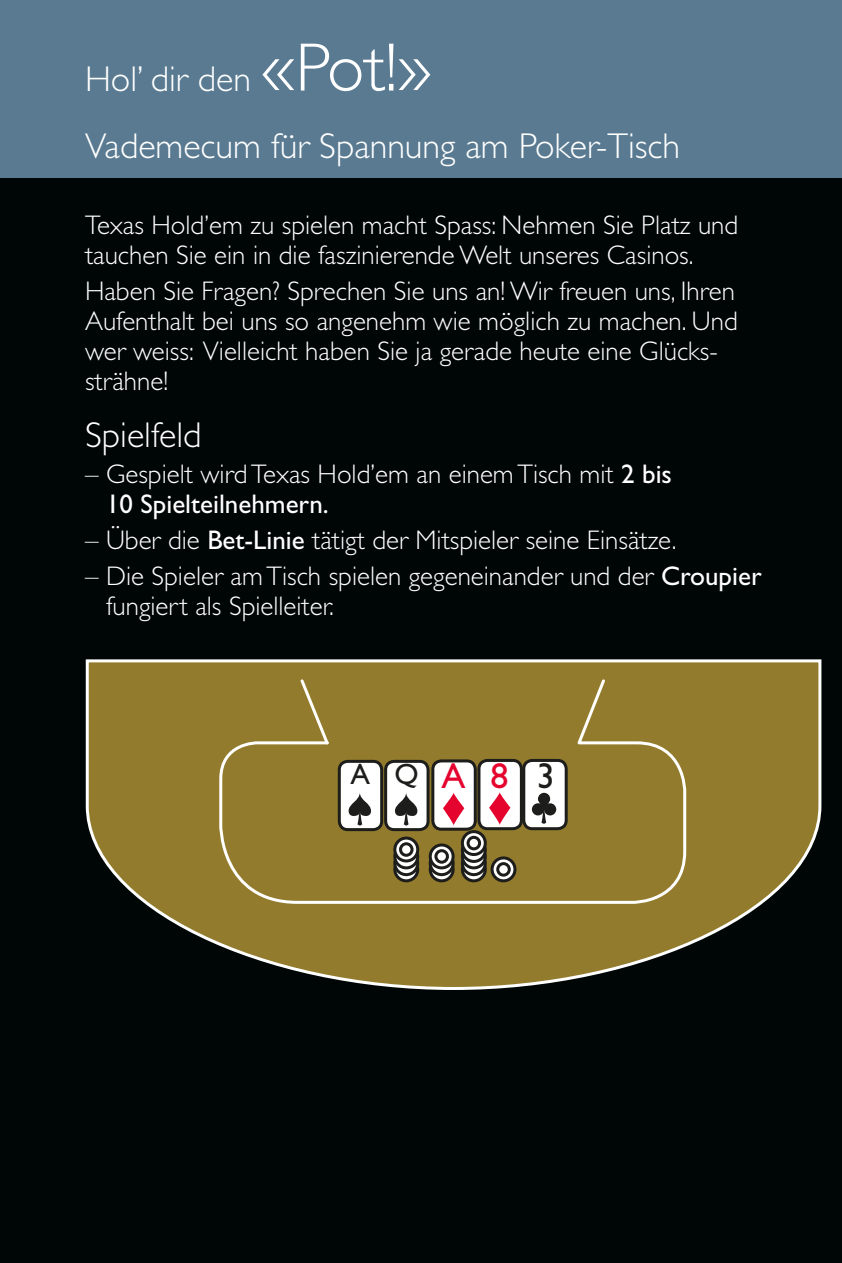
<style>
.page{position:relative;width:842px;height:1263px;background:#fff}
.page>*{position:absolute;margin:0;border:0;box-sizing:border-box;transform-origin:0 0}
.t1{font:300 36px/66.9px "Gill Sans Std";color:#fff}
.t2{font:29.4px "Gill Sans Std";color:#1d1d1b}
.t3{font:300 27px/30px "Gill Sans Std";color:#fff}
.s1{font-size:68.7px}
.s2{font-weight:400}
.s3{font-size:36px;color:#e4042e}
.s4{font-size:36px}
</style>
<div class="page">
<div style="left:0;top:140px;width:842px;height:1123px;background:#000505"></div>
<div style="left:0;top:0;width:842px;height:177px;background:#597a91"></div>
<svg style="left:85px;top:659px;width:737px;height:331px"></svg>
<div style="left:218px;top:677px;width:470px;height:228px;background:#927b2c"></div>
<div style="left:339px;top:761px;width:43px;height:69px;background:#fff;border-radius:9px"></div>
<div style="left:338px;top:760px;width:45px;height:71px;border:3px solid #1d1d1b;border-radius:9px"></div>
<svg style="left:348px;top:793px;width:23px;height:33px"></svg>
<div style="left:386px;top:761px;width:42px;height:69px;background:#fff;border-radius:9px"></div>
<div style="left:384px;top:760px;width:46px;height:71px;border:3px solid #1d1d1b;border-radius:9px"></div>
<svg style="left:395px;top:793px;width:22px;height:33px"></svg>
<div style="left:433px;top:761px;width:42px;height:68px;background:#fff;border-radius:9px"></div>
<div style="left:431px;top:759px;width:46px;height:72px;border:3px solid #1d1d1b;border-radius:9px"></div>
<svg style="left:443px;top:793px;width:21px;height:32px"></svg>
<div style="left:524px;top:760px;width:42px;height:69px;background:#fff;border-radius:9px"></div>
<div style="left:522px;top:759px;width:46px;height:71px;border:3px solid #1d1d1b;border-radius:9px"></div>
<svg style="left:532px;top:793px;width:24px;height:31px"></svg>
<div style="left:479px;top:760px;width:42px;height:69px;background:#fff;border-radius:9px"></div>
<div style="left:477px;top:759px;width:46px;height:71px;border:3px solid #1d1d1b;border-radius:9px"></div>
<svg style="left:489px;top:792px;width:21px;height:33px"></svg>
<svg style="left:395px;top:858px;width:23px;height:23px"></svg>
<div style="left:393px;top:856px;width:26px;height:26px;border:3px solid #1d1d1b;border-radius:50%"></div>
<svg style="left:395px;top:852px;width:23px;height:23px"></svg>
<div style="left:393px;top:850px;width:26px;height:26px;border:3px solid #1d1d1b;border-radius:50%"></div>
<svg style="left:395px;top:845px;width:23px;height:23px"></svg>
<div style="left:393px;top:843px;width:26px;height:26px;border:3px solid #1d1d1b;border-radius:50%"></div>
<svg style="left:395px;top:838px;width:23px;height:23px"></svg>
<div style="left:393px;top:836px;width:26px;height:26px;border:3px solid #1d1d1b;border-radius:50%"></div>
<div style="left:400px;top:844px;width:12px;height:11px;background:#fff;border-radius:50%"></div>
<div style="left:399px;top:842px;width:14px;height:15px;border:3px solid #1d1d1b;border-radius:50%"></div>
<svg style="left:430px;top:858px;width:23px;height:23px"></svg>
<div style="left:429px;top:856px;width:26px;height:26px;border:3px solid #1d1d1b;border-radius:50%"></div>
<svg style="left:430px;top:852px;width:23px;height:23px"></svg>
<div style="left:429px;top:850px;width:26px;height:26px;border:3px solid #1d1d1b;border-radius:50%"></div>
<svg style="left:462px;top:858px;width:23px;height:23px"></svg>
<div style="left:461px;top:856px;width:26px;height:26px;border:3px solid #1d1d1b;border-radius:50%"></div>
<svg style="left:462px;top:852px;width:23px;height:23px"></svg>
<div style="left:461px;top:850px;width:26px;height:26px;border:3px solid #1d1d1b;border-radius:50%"></div>
<svg style="left:462px;top:845px;width:23px;height:23px"></svg>
<div style="left:461px;top:843px;width:26px;height:26px;border:3px solid #1d1d1b;border-radius:50%"></div>
<svg style="left:430px;top:845px;width:23px;height:23px"></svg>
<div style="left:429px;top:843px;width:26px;height:26px;border:3px solid #1d1d1b;border-radius:50%"></div>
<div style="left:436px;top:851px;width:11px;height:11px;background:#fff;border-radius:50%"></div>
<div style="left:434px;top:849px;width:15px;height:15px;border:3px solid #1d1d1b;border-radius:50%"></div>
<svg style="left:462px;top:838px;width:23px;height:23px"></svg>
<div style="left:461px;top:837px;width:26px;height:26px;border:3px solid #1d1d1b;border-radius:50%"></div>
<svg style="left:462px;top:832px;width:23px;height:22px"></svg>
<div style="left:461px;top:830px;width:26px;height:26px;border:3px solid #1d1d1b;border-radius:50%"></div>
<div style="left:468px;top:837px;width:12px;height:12px;background:#fff;border-radius:50%"></div>
<div style="left:467px;top:836px;width:14px;height:14px;border:3px solid #1d1d1b;border-radius:50%"></div>
<svg style="left:492px;top:858px;width:23px;height:23px"></svg>
<div style="left:491px;top:856px;width:25px;height:26px;border:3px solid #1d1d1b;border-radius:50%"></div>
<div style="left:498px;top:864px;width:11px;height:11px;background:#fff;border-radius:50%"></div>
<div style="left:496px;top:862px;width:15px;height:15px;border:3px solid #1d1d1b;border-radius:50%"></div>
<h1 class="t1" style="left:85px;top:45px;width:597px">Hol’ dir den <span class="s1">«Pot!»<br></span>Vademecum für Spannung am Poker-Tisch</h1>
<p class="t3" style="left:85px;top:210px;width:655px">Texas Hold’em zu spielen macht Spass: Nehmen Sie Platz und tauchen Sie ein in die faszinierende Welt unseres Casinos.</p>
<p class="t3" style="left:85px;top:276px;width:654px">Haben Sie Fragen? Sprechen Sie uns an! Wir freuen uns, Ihren Aufenthalt bei uns so angenehm wie möglich zu machen. Und wer weiss: Vielleicht haben Sie ja gerade heute eine Glücks&shy;strähne!</p>
<h1 class="t1" style="left:85px;top:402px;width:118px">Spielfeld</h1>
<p class="t3" style="left:106px;top:459px;width:567px;text-indent:-21px">– Gespielt wird Texas Hold’em an einem Tisch mit <span class="s2">2 bis<br>10 Spielteilnehmern.</span></p>
<p class="t3" style="left:85px;top:525px;width:593px">– Über die <span class="s2">Bet-Linie</span> tätigt der Mitspieler seine Einsätze.</p>
<p class="t3" style="left:106px;top:561px;width:657px;text-indent:-21px">– Die Spieler am Tisch spielen gegeneinander und der <span class="s2">Croupier </span>fungiert als Spielleiter.</p>
<p class="t2" style="left:350px;top:757px;width:206px">AQ<span class="s3">A8</span><span class="s4">3</span></p>
</div>
